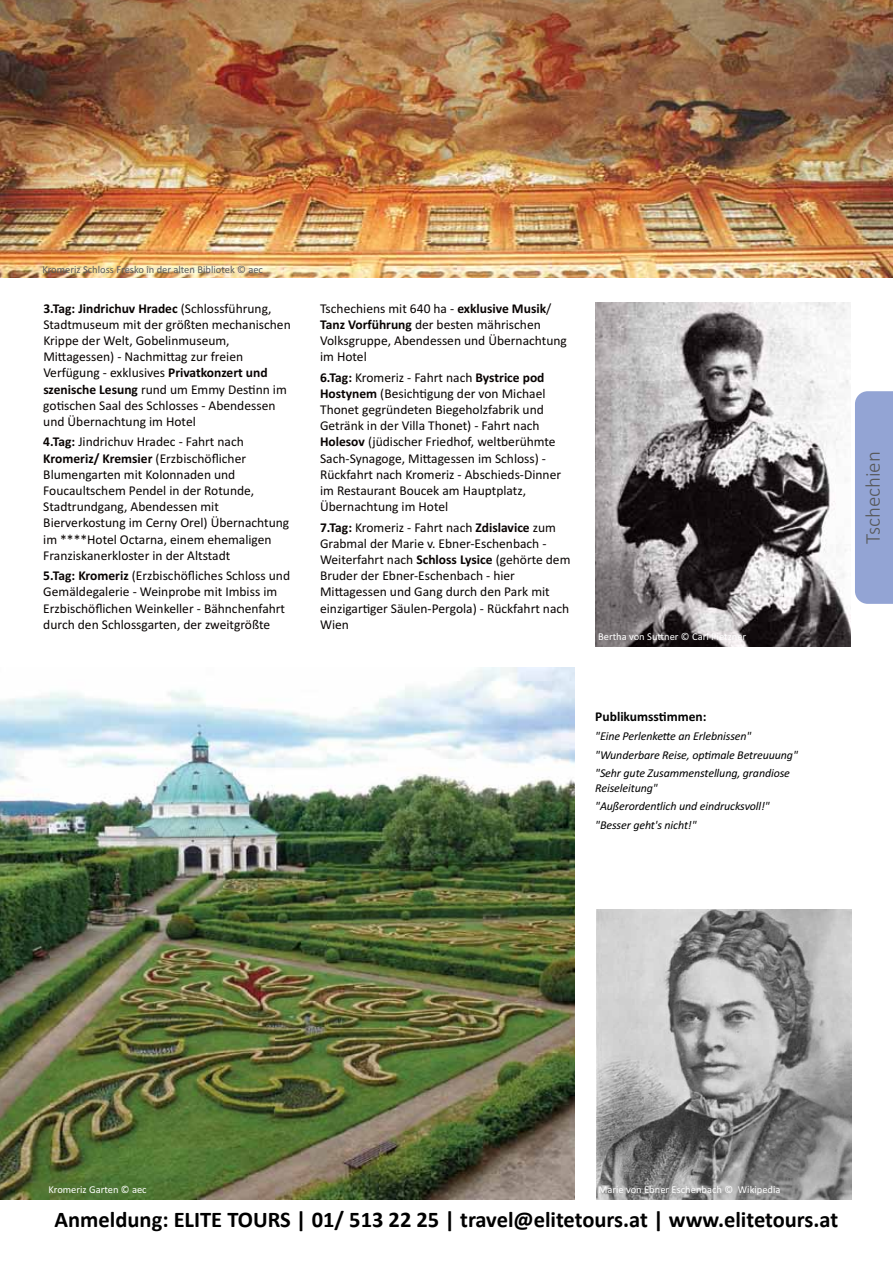
<style>
.page{position:relative;width:893px;height:1263px;background:#fff}
.page>*{position:absolute;margin:0;border:0;box-sizing:border-box;transform-origin:0 0}
.t1{font:700 22.5px "Calibri";color:#000}
.t2{font:300 21px "Calibri";color:#58595b}
.t3{font:13.5px/16.2px "Calibri";color:#080302}
.t4{font:700 13.5px "Calibri";color:#000}
.t5{font:italic 12px/18.6px "Calibri";letter-spacing:-.01em;color:#000}
.t6{font:10.5px "Calibri";color:#fff}
.t7{font:10.5px "Calibri";color:#58595b}
.s1{font-weight:700}
</style>
<div class="page">
<img style="left:0;top:0;width:893px;height:277px">
<div style="left:855px;top:391px;width:38px;height:213px;background:#93a4d4"></div>
<img style="left:596px;top:910px;width:255px;height:289px">
<img style="left:595px;top:302px;width:255px;height:344px">
<img style="left:0;top:668px;width:574px;height:531px">
<p class="t7" style="left:43px;top:263px;width:222px">Kromeriz Schloss Fresko in der alten Bibliotek © aec</p>
<p class="t3" style="left:43px;top:300px;width:249px"><span class="s1">3.Tag: Jindrichuv Hradec</span> (Schlossführung, Stadtmuseum mit der größten mechanischen Krippe der Welt, Gobelinmuseum, Mittagessen) - Nachmittag zur freien Verfügung - exklusives <span class="s1">Privatkonzert und szenische Lesung</span> rund um Emmy Destinn im gotischen Saal des Schlosses - Abendessen und Übernachtung im Hotel</p>
<p class="t3" style="left:43px;top:433px;width:247px"><span class="s1">4.Tag:</span> Jindrichuv Hradec - Fahrt nach <span class="s1">Kromeriz/ Kremsier</span> (Erzbischöflicher Blumengarten mit Kolonnaden und Foucaultschem Pendel in der Rotunde, Stadtrundgang, Abendessen mit Bierverkostung im Cerny Orel) Übernachtung im ****Hotel Octarna, einem ehemaligen Franziskanerkloster in der Altstadt</p>
<p class="t3" style="left:43px;top:567px;width:248px"><span class="s1">5.Tag: Kromeriz</span> (Erzbischöfliches Schloss und Gemäldegalerie - Weinprobe mit Imbiss im Erzbischöflichen Weinkeller - Bähnchenfahrt durch den Schlossgarten, der zweitgrößte</p>
<p class="t3" style="left:320px;top:300px;width:248px">Tschechiens mit 640 ha - <span class="s1">exklusive Musik</span>/ <span class="s1">Tanz Vorführung</span> der besten mährischen Volksgruppe, Abendessen und Übernachtung im Hotel</p>
<p class="t3" style="left:320px;top:369px;width:242px"><span class="s1">6.Tag:</span> Kromeriz - Fahrt nach <span class="s1">Bystrice pod Hostynem</span> (Besichtigung der von Michael Thonet gegründeten Biegeholzfabrik und Getränk in der Villa Thonet) - Fahrt nach <span class="s1">Holesov</span> (jüdischer Friedhof, weltberühmte Sach-Synagoge, Mittagessen im Schloss) - Rückfahrt nach Kromeriz - Abschieds-Dinner im Restaurant Boucek am Hauptplatz, Übernachtung im Hotel</p>
<p class="t3" style="left:320px;top:519px;width:252px"><span class="s1">7.Tag:</span> Kromeriz - Fahrt nach <span class="s1">Zdislavice</span> zum Grabmal der Marie v. Ebner-Eschenbach - Weiterfahrt nach <span class="s1">Schloss Lysice</span> (gehörte dem Bruder der Ebner-Eschenbach - hier Mittagessen und Gang durch den Park mit einzigartiger Säulen-Pergola) - Rückfahrt nach Wien</p>
<p class="t6" style="left:598px;top:629px;width:150px">Bertha von Suttner © Carl Pietzner</p>
<p class="t4" style="left:595px;top:707px;width:113px">Publikumsstimmen:</p>
<p class="t5" style="left:595px;top:726px;width:204px">"Eine Perlenkette an Erlebnissen" "Wunderbare Reise, optimale Betreuuung" "Sehr gute Zusammenstellung, grandiose</p>
<p class="t5" style="left:595px;top:778px;width:176px">Reiseleitung"<br>"Außerordentlich und eindrucksvoll!" "Besser geht's nicht!"</p>
<h2 class="t2" style="left:860px;top:544px;width:94px;rotate:-90deg">Tschechien</h2>
<p class="t6" style="left:49px;top:1182px;width:100px">Kromeriz Garten © aec</p>
<p class="t6" style="left:598px;top:1182px;width:184px">Marie von Ebner Eschenbach © Wikipedia</p>
<h1 class="t1" style="left:55px;top:1205px;width:785px">Anmeldung: ELITE TOURS | 01/ 513 22 25 | travel@elitetours.at | www.elitetours.at</h1>
</div>
